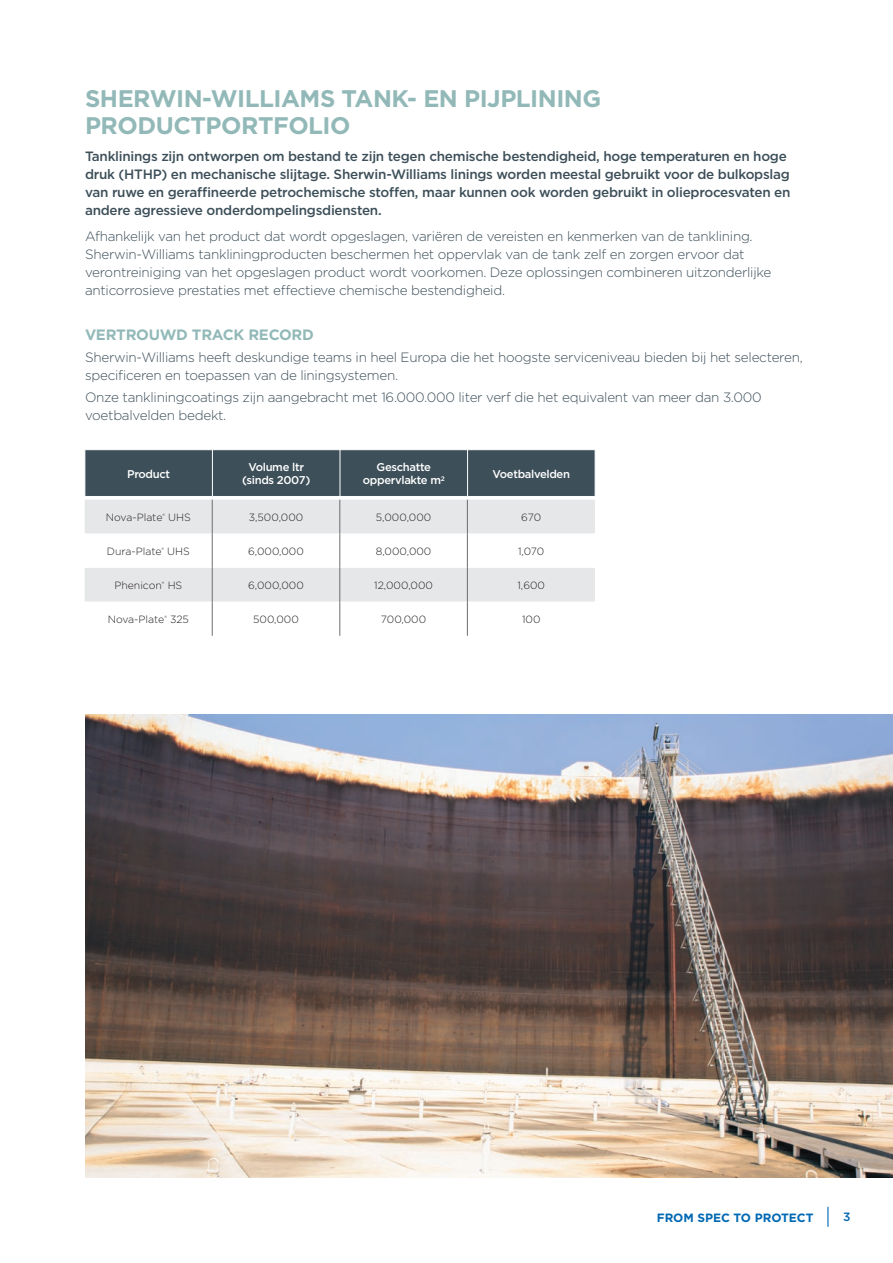
<style>
.page{position:relative;width:893px;height:1263px;background:#fff}
.page>*{position:absolute;margin:0;border:0;box-sizing:border-box;transform-origin:0 0}
.t1{font:700 24px/27px "Gotham";letter-spacing:-.02em;color:#92b9b8}
.t2{font:700 15px "Gotham";letter-spacing:-.02em;color:#92b9b8}
.t3{font:300 13.5px/18px "Gotham";letter-spacing:-.02em;color:#3d4f59}
.t4{font:500 13.5px/18px "Gotham";letter-spacing:-.02em;color:#3d4f59}
.t5{font:700 12px "Gotham";color:#0168b3}
.t6{font:500 12px "Gotham";color:#0168b3}
.Tabele_header_01{font:500 11.25px/13.5px "Gotham";letter-spacing:-.03em;color:#fff;text-align:center}
.t7{font:300 10.5px "Gotham";color:#231f20}
</style>
<div class="page">
<svg style="left:827px;top:1207px;width:1px;height:20px"></svg>
<div style="left:86px;top:450px;width:509px;height:46px;background:#3d4f59"></div>
<hr style="left:212px;top:450px;width:1px;height:46px;background:#fff">
<hr style="left:340px;top:450px;width:1px;height:46px;background:#fff">
<hr style="left:467px;top:450px;width:1px;height:46px;background:#fff">
<div style="left:85px;top:500px;width:510px;height:34px;background:#e6e7e9"></div>
<svg style="left:85px;top:534px;width:510px;height:102px"></svg>
<hr style="left:212px;top:500px;width:1px;height:34px;background:#6c6d70">
<hr style="left:340px;top:500px;width:1px;height:34px;background:#6c6d70">
<hr style="left:467px;top:500px;width:1px;height:34px;background:#6c6d70">
<hr style="left:212px;top:534px;width:1px;height:34px;background:#6c6d70">
<hr style="left:340px;top:534px;width:1px;height:34px;background:#6c6d70">
<hr style="left:467px;top:534px;width:1px;height:34px;background:#6c6d70">
<hr style="left:212px;top:568px;width:1px;height:34px;background:#6c6d70">
<hr style="left:340px;top:568px;width:1px;height:34px;background:#6c6d70">
<hr style="left:467px;top:568px;width:1px;height:34px;background:#6c6d70">
<hr style="left:212px;top:602px;width:1px;height:34px;background:#6c6d70">
<hr style="left:340px;top:602px;width:1px;height:34px;background:#6c6d70">
<hr style="left:467px;top:602px;width:1px;height:34px;background:#6c6d70">
<img style="left:85px;top:714px;width:808px;height:464px">
<p class="t1" style="left:85px;top:85px;width:518px">SHERWIN-WILLIAMS TANK- EN PIJPLINING<br>PRODUCTPORTFOLIO</p>
<p class="t4" style="left:85px;top:147px;width:707px">Tanklinings zijn ontworpen om bestand te zijn tegen chemische bestendigheid, hoge temperaturen en hoge druk (HTHP) en mechanische slijtage. Sherwin-Williams linings worden meestal gebruikt voor de bulkopslag van ruwe en geraffineerde petrochemische stoffen, maar kunnen ook worden gebruikt in olieprocesvaten en andere agressieve onderdompelingsdiensten.</p>
<p class="t3" style="left:85px;top:227px;width:688px">Afhankelijk van het product dat wordt opgeslagen, variëren de vereisten en kenmerken van de tanklining.<br>Sherwin-Williams tankliningproducten beschermen het oppervlak van de tank zelf en zorgen ervoor dat verontreiniging van het opgeslagen product wordt voorkomen. Deze oplossingen combineren uitzonderlijke anticorrosieve prestaties met effectieve chemische bestendigheid.</p>
<p class="t2" style="left:85px;top:325px;width:230px">VERTROUWD TRACK RECORD</p>
<p class="t3" style="left:85px;top:348px;width:719px">Sherwin-Williams heeft deskundige teams in heel Europa die het hoogste serviceniveau bieden bij het selecteren, specificeren en toepassen van de liningsystemen.</p>
<p class="t3" style="left:85px;top:388px;width:678px">Onze tankliningcoatings zijn aangebracht met 16.000.000 liter verf die het equivalent van meer dan 3.000 voetbalvelden bedekt.</p>
<p class="Tabele_header_01" style="left:127px;top:467px;width:44px">Product</p>
<p class="Tabele_header_01" style="left:248px;top:460px;width:57px">Volume ltr</p>
<p class="Tabele_header_01" style="left:242px;top:473px;width:70px">(sinds 2007)</p>
<p class="Tabele_header_01" style="left:363px;top:460px;width:83px">Geschatte oppervlakte m<sup>2</sup></p>
<p class="Tabele_header_01" style="left:493px;top:467px;width:79px">Voetbalvelden</p>
<p class="t7" style="left:106px;top:511px;width:87px">Nova-Plate<sup>®</sup> UHS</p>
<p class="t7" style="left:249px;top:511px;width:56px">3,500,000</p>
<p class="t7" style="left:376px;top:511px;width:57px">5,000,000</p>
<p class="t7" style="left:521px;top:511px;width:21px">670</p>
<p class="t7" style="left:107px;top:545px;width:85px">Dura-Plate<sup>®</sup> UHS</p>
<p class="t7" style="left:248px;top:545px;width:57px">6,000,000</p>
<p class="t7" style="left:376px;top:545px;width:57px">8,000,000</p>
<p class="t7" style="left:518px;top:545px;width:28px">1,070</p>
<p class="t7" style="left:114px;top:579px;width:70px">Phenicon<sup>®</sup> HS</p>
<p class="t7" style="left:248px;top:579px;width:57px">6,000,000</p>
<p class="t7" style="left:374px;top:579px;width:60px">12,000,000</p>
<p class="t7" style="left:517px;top:579px;width:29px">1,600</p>
<p class="t7" style="left:108px;top:613px;width:83px">Nova-Plate<sup>®</sup> 325</p>
<p class="t7" style="left:253px;top:613px;width:47px">500,000</p>
<p class="t7" style="left:381px;top:613px;width:47px">700,000</p>
<p class="t7" style="left:522px;top:613px;width:20px">100</p>
<p class="t5" style="left:657px;top:1209px;width:158px">FROM SPEC TO PROTECT</p>
<p class="t6" style="left:843px;top:1209px;width:9px">3</p>
</div>
